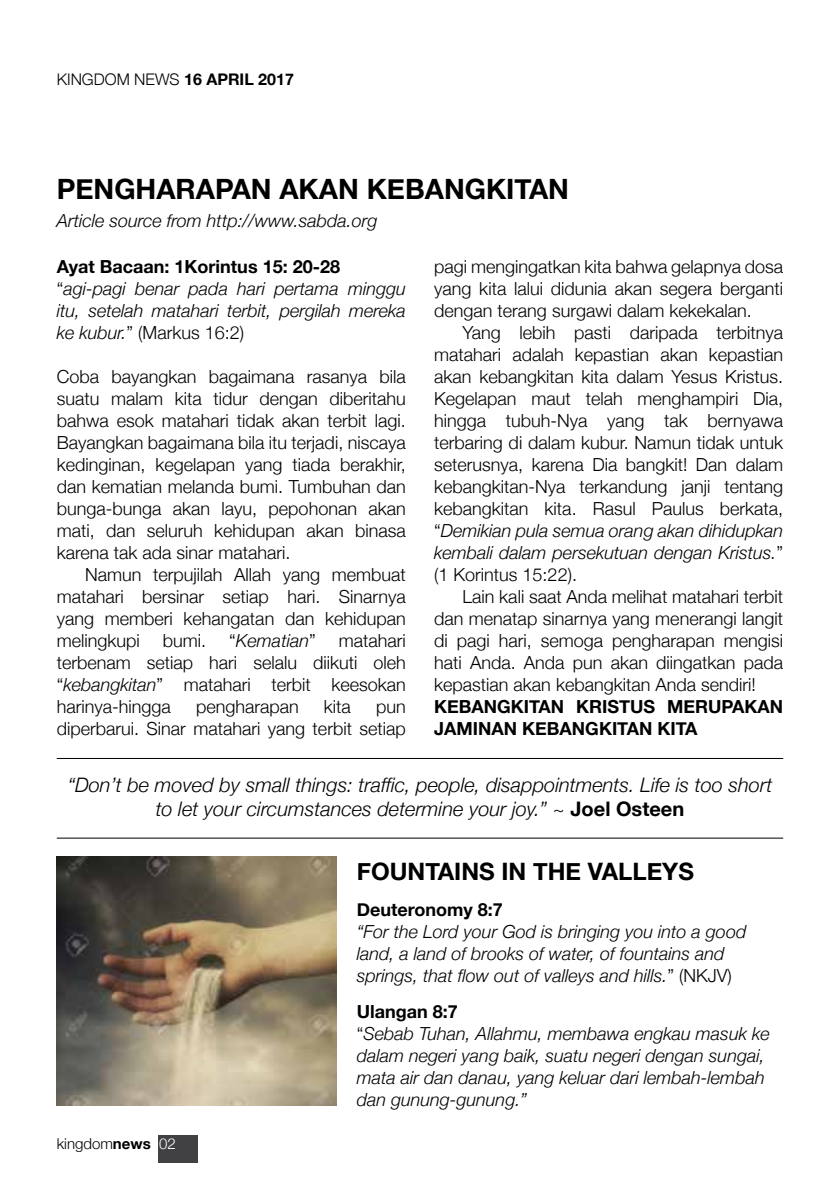
<style>
.page{position:relative;width:840px;height:1191px;background:#fff}
.page>*{position:absolute;margin:0;border:0;box-sizing:border-box;transform-origin:0 0}
.t1{font:700 28px "Helvetica Neue";color:#000}
.t2{font:700 24px "Helvetica Neue";color:#000}
.t3{font:italic 300 20px/24px "Helvetica Neue";color:#000;text-align:center}
.t4{font:300 18px/22px "Helvetica Neue";color:#000;text-align:justify}
.t5{font:italic 300 18px/22px "Helvetica Neue";color:#000}
.t6{font:700 18px/22px "Helvetica Neue";color:#000}
.t7{font:300 16px "Helvetica Neue";color:#000}
.t8{font:300 15px "Helvetica Neue";color:#000}
.s1{font-weight:700}
.s2{font-weight:700;font-style:normal}
.s3{font-style:normal}
.s4{font-style:italic}
.s5{color:#fff}
</style>
<div class="page">
<div style="left:158px;top:1135px;width:39px;height:27px;background:#414042"></div>
<img style="left:57px;top:856px;width:279px;height:250px">
<hr style="left:57px;top:837px;width:725px;height:1px;background:#000">
<hr style="left:57px;top:758px;width:725px;height:1px;background:#000">
<p class="t7" style="left:57px;top:66px;width:238px">Kingdom News <span class="s1">16 APRIL 2017</span></p>
<h1 class="t1" style="left:57px;top:167px;width:513px">PENGHARAPAN AKAN KEBANGKITAN</h1>
<p class="t5" style="left:57px;top:208px;width:322px">Article source from http://www.sabda.org</p>
<p class="t5" style="left:57px;top:254px;width:350px"><span class="s2">Ayat Bacaan: 1Korintus 15: 20-28 </span><span class="s3">“</span>agi-pagi benar pada hari pertama minggu itu, setelah matahari terbit, pergilah mereka ke kubur.<span class="s3">” (Markus 16:2)</span></p>
<p class="t4" style="left:57px;top:364px;width:350px">Coba bayangkan bagaimana rasanya bila suatu malam kita tidur dengan diberitahu bahwa esok matahari tidak akan terbit lagi.<br>Bayangkan bagaimana bila itu terjadi, niscaya kedinginan, kegelapan yang tiada berakhir, dan kematian melanda bumi. Tumbuhan dan bunga-bunga akan layu, pepohonan akan mati, dan seluruh kehidupan akan binasa karena tak ada sinar matahari.</p>
<p class="t4" style="left:57px;top:562px;width:350px;text-indent:28px">Namun terpujilah Allah yang membuat matahari bersinar setiap hari. Sinarnya yang memberi kehangatan dan kehidupan melingkupi</p>
<p class="t4" style="left:434px;top:254px;width:350px">pagi mengingatkan kita bahwa gelapnya dosa yang kita lalui didunia akan segera berganti dengan terang surgawi dalam kekekalan.</p>
<p class="t4" style="left:434px;top:320px;width:350px;text-indent:28px">Yang lebih pasti daripada terbitnya matahari adalah kepastian akan kepastian akan kebangkitan kita dalam Yesus Kristus.<br>Kegelapan maut telah menghampiri Dia, hingga tubuh-Nya yang tak bernyawa terbaring di dalam kubur. Namun tidak untuk seterusnya, karena Dia bangkit! Dan dalam kebangkitan-Nya terkandung janji tentang kebangkitan kita. Rasul Paulus berkata, “<span class="s4">Demikian pula semua orang akan dihidupkan kembali dalam persekutuan dengan Kristus.</span>” (1 Korintus 15:22).</p>
<p class="t4" style="left:434px;top:584px;width:350px;text-indent:28px">Lain kali saat Anda melihat matahari terbit dan menatap sinarnya yang menerangi langit di pagi hari, semoga pengharapan mengisi hati Anda. Anda pun akan diingatkan pada kepastian akan kebangkitan Anda sendiri!</p>
<p class="t6" style="left:434px;top:695px;width:350px">KEBANGKITAN KRISTUS MERUPAKAN<br>JAMINAN KEBANGKITAN KITA</p>
<p class="t4" style="left:57px;top:628px;width:350px;text-indent:282px">matahari terbenam setiap hari selalu diikuti oleh “<span class="s4">kebangkitan</span>” matahari terbit keesokan harinya-hingga</p>
<p class="t4" style="left:163px;top:628px;width:45px">bumi.</p>
<p class="t5" style="left:229px;top:628px;width:88px"><span class="s3">“</span>Kematian<span class="s3">”</span></p>
<p class="t4" style="left:196px;top:694px;width:104px">pengharapan</p>
<p class="t4" style="left:324px;top:694px;width:28px">kita</p>
<p class="t4" style="left:57px;top:694px;width:350px;text-align:right">pun<br>diperbarui. Sinar matahari yang terbit setiap</p>
<p class="t3" style="left:68px;top:771px;width:705px">“Don’t be moved by small things: traffic, people, disappointments. Life is too short to let your circumstances determine your joy.” ~ <span class="s2">Joel Osteen</span></p>
<p class="t8" style="left:57px;top:1131px;width:120px">kingdom<span class="s1">news</span> <span class="s5">02</span></p>
<h2 class="t2" style="left:356px;top:852px;width:49px">fountains</h2>
<h2 class="t2" style="left:501px;top:852px;width:49px">in the</h2>
<h2 class="t2" style="left:587px;top:852px;width:30px">valle</h2>
<h2 class="t2" style="left:662px;top:852px;width:30px">ys</h2>
<p class="t6" style="left:356px;top:899px;width:148px">Deuteronomy 8:7</p>
<p class="t5" style="left:356px;top:919px;width:391px">“For the Lord your God is bringing you into a good land, a land of brooks of water, of fountains and springs, that flow out of valleys and hills.<span class="s3">” (NKJV)</span></p>
<p class="t5" style="left:356px;top:999px;width:414px"><span class="s2">Ulangan 8:7<br></span><span class="s3">“</span>Sebab Tuhan, Allahmu, membawa engkau masuk ke dalam negeri yang baik, suatu negeri dengan sungai, mata air dan danau, yang keluar dari lembah-lembah dan gunung-gunung.”</p>
</div>
